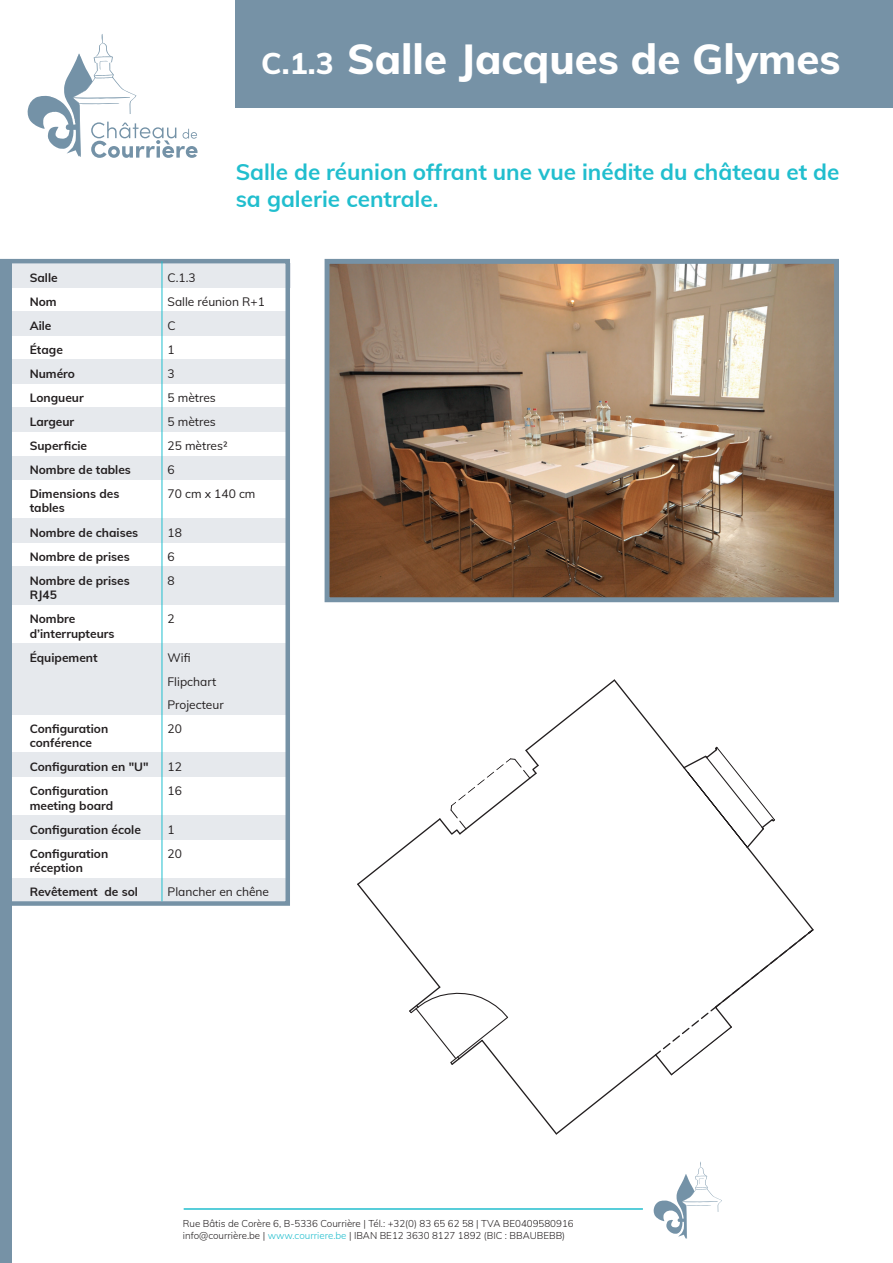
<style>
.page{position:relative;width:893px;height:1263px;background:#fff}
.page>*{position:absolute;margin:0;border:0;box-sizing:border-box;transform-origin:0 0}
.t1{font:800 42px "Muli";color:#fff}
.t2{font:700 22.5px/27px "Muli";color:#21bece}
.t3{font:700 12px/14.4px "Muli";color:#231f20}
.t4{font:12px/24px "Muli";color:#231f20}
.t5{font:300 9.75px/11.7px "Muli";color:#231f20}
.s1{font-size:30px}
.s2{color:#21bece}
</style>
<div class="page">
<svg style="left:27px;top:34px;width:171px;height:124px"></svg>
<div style="left:235px;top:0;width:658px;height:107px;background:#7692a6"></div>
<svg style="left:653px;top:1161px;width:69px;height:78px"></svg>
<hr style="left:184px;top:1208px;width:459px;height:2px;background:#21bece">
<img style="left:331px;top:265px;width:502px;height:331px">
<div style="left:325px;top:259px;width:514px;height:343px;border:5px solid #7692a6"></div>
<svg style="left:357px;top:679px;width:457px;height:456px"></svg>
<svg style="left:12px;top:259px;width:278px;height:647px"></svg>
<hr style="left:162px;top:261px;width:1px;height:640px;background:#21bece">
<div style="left:0;top:259px;width:12px;height:1004px;background:#7692a6"></div>
<h1 class="t1" style="left:261px;top:28px;width:581px"><span class="s1">C.1.3</span> Salle Jacques de Glymes</h1>
<h2 class="t2" style="left:236px;top:158px;width:605px">Salle de réunion offrant une vue inédite du château et de sa galerie centrale.</h2>
<p class="t3" style="left:30px;top:269px;width:29px">Salle</p>
<p class="t4" style="left:168px;top:265px;width:30px">C.1.3</p>
<p class="t3" style="left:30px;top:293px;width:28px">Nom</p>
<p class="t4" style="left:168px;top:289px;width:99px">Salle réunion R+1</p>
<p class="t3" style="left:30px;top:317px;width:23px">Aile</p>
<p class="t4" style="left:168px;top:313px;width:10px">C</p>
<p class="t3" style="left:30px;top:342px;width:35px">Étage</p>
<p class="t4" style="left:168px;top:337px;width:9px">1</p>
<p class="t3" style="left:30px;top:366px;width:47px">Numéro</p>
<p class="t4" style="left:168px;top:361px;width:9px">3</p>
<p class="t3" style="left:30px;top:390px;width:56px">Longueur</p>
<p class="t4" style="left:168px;top:385px;width:50px">5 mètres</p>
<p class="t3" style="left:30px;top:414px;width:46px">Largeur</p>
<p class="t4" style="left:168px;top:409px;width:50px">5 mètres</p>
<p class="t3" style="left:30px;top:438px;width:59px">Superficie</p>
<p class="t4" style="left:168px;top:433px;width:62px">25 mètres²</p>
<p class="t3" style="left:30px;top:462px;width:103px">Nombre de tables</p>
<p class="t4" style="left:168px;top:457px;width:9px">6</p>
<p class="t3" style="left:30px;top:486px;width:91px">Dimensions des tables</p>
<p class="t4" style="left:168px;top:481px;width:89px">70 cm x 140 cm</p>
<p class="t3" style="left:30px;top:524px;width:110px">Nombre de chaises</p>
<p class="t4" style="left:168px;top:520px;width:16px">18</p>
<p class="t3" style="left:30px;top:548px;width:101px">Nombre de prises</p>
<p class="t4" style="left:168px;top:544px;width:9px">6</p>
<p class="t3" style="left:30px;top:572px;width:101px">Nombre de prises<br>RJ45</p>
<p class="t4" style="left:168px;top:568px;width:9px">8</p>
<p class="t3" style="left:30px;top:611px;width:86px">Nombre d’interrupteurs</p>
<p class="t4" style="left:168px;top:606px;width:9px">2</p>
<p class="t3" style="left:30px;top:649px;width:69px">Équipement</p>
<p class="t4" style="left:168px;top:645px;width:50px">Wifi<br>Flipchart</p>
<p class="t4" style="left:168px;top:692px;width:58px">Projecteur</p>
<p class="t3" style="left:30px;top:720px;width:80px">Configuration conférence</p>
<p class="t4" style="left:168px;top:716px;width:16px">20</p>
<p class="t3" style="left:30px;top:759px;width:120px">Configuration en "U"</p>
<p class="t4" style="left:168px;top:754px;width:16px">12</p>
<p class="t3" style="left:30px;top:783px;width:85px">Configuration meeting board</p>
<p class="t4" style="left:168px;top:778px;width:16px">16</p>
<p class="t3" style="left:30px;top:821px;width:113px">Configuration école</p>
<p class="t4" style="left:168px;top:817px;width:9px">1</p>
<p class="t3" style="left:30px;top:845px;width:80px">Configuration réception</p>
<p class="t4" style="left:168px;top:841px;width:16px">20</p>
<p class="t3" style="left:30px;top:884px;width:110px">Revêtement de sol</p>
<p class="t4" style="left:168px;top:879px;width:103px">Plancher en chêne</p>
<p class="t5" style="left:183px;top:1217px;width:392px">Rue Bâtis de Corère 6, B-5336 Courrière | Tél.: +32(0) 83 65 62 58 | TVA BE0409580916 info@courrière.be | <span class="s2">www.courriere.be</span> | IBAN BE12 3630 8127 1892 (BIC : BBAUBEBB)</p>
</div>
